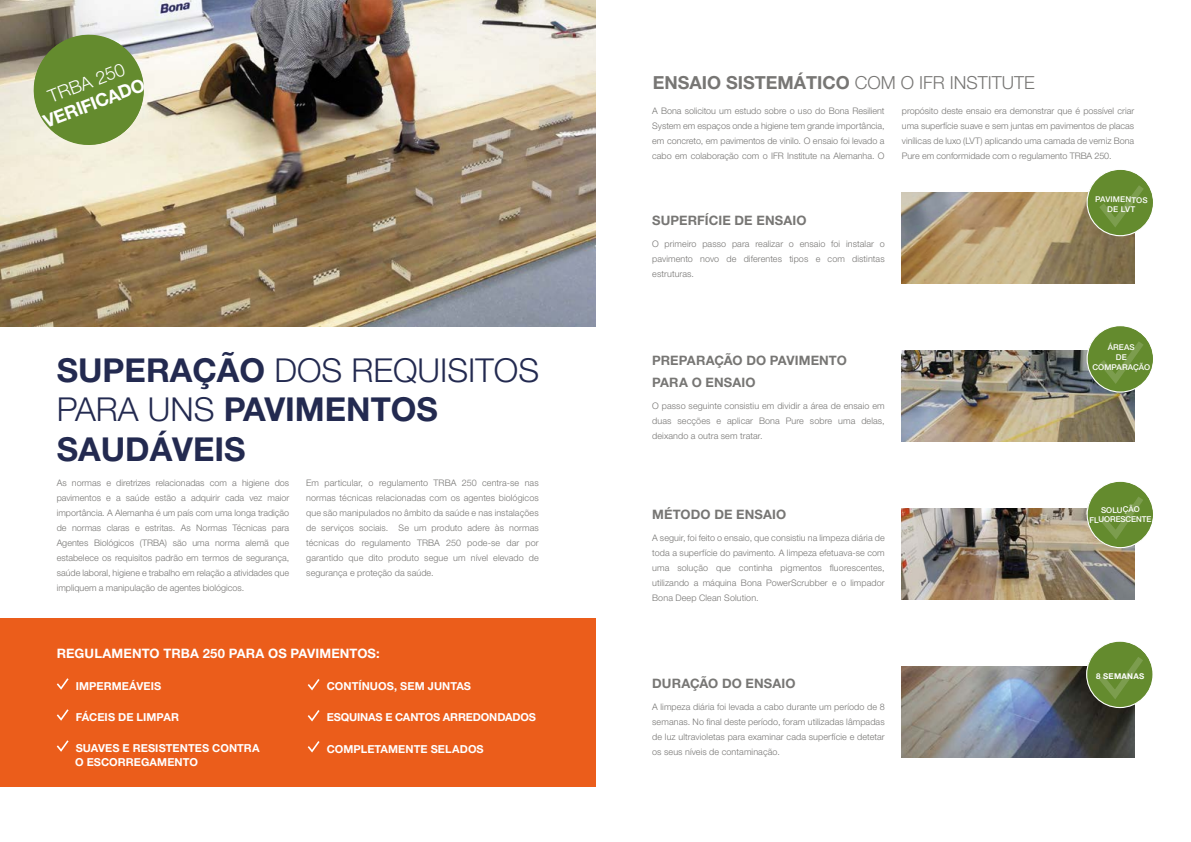
<style>
.page{position:relative;width:1191px;height:842px;background:#fff}
.page>*{position:absolute;margin:0;border:0;box-sizing:border-box;transform-origin:0 0}
.t1{font:700 33px/39.6px "Helvetica Neue";color:#232a50}
.t2{font:700 18px "Helvetica Neue";color:#777674}
.t3{font:700 18px "Helvetica Neue";color:#fff}
.t4{font:300 18px "Helvetica Neue";color:#fff}
.t5{font:700 13px/21.2px "Helvetica Neue";letter-spacing:.005em;color:#777674}
.t6{font:700 13px "Helvetica Neue";letter-spacing:.005em;color:#fff}
.t7{font:700 11px/14.1px "Helvetica Neue";letter-spacing:.005em;color:#fff}
.t8{font:700 11px "Helvetica Neue";letter-spacing:-.015em;color:#fff}
.t9{font:300 9px/15px "Helvetica Neue";letter-spacing:.005em;color:#777674;text-align:justify}
.t10{font:500 8px/9.6px "Helvetica Neue";letter-spacing:.005em;color:#fff;text-align:center}
.t11{font:700 8px "Helvetica Neue";letter-spacing:.035em;color:#fff}
.s1{font-weight:300}
</style>
<div class="page">
<img style="left:901px;top:509px;width:233px;height:90px">
<img style="left:901px;top:666px;width:233px;height:91px">
<img style="left:902px;top:193px;width:232px;height:90px">
<svg style="left:1086px;top:641px;width:66px;height:67px"></svg>
<div style="left:1086px;top:640px;width:67px;height:68px;border:1px solid #fff;border-radius:50%"></div>
<svg style="left:1092px;top:650px;width:57px;height:50px"></svg>
<img style="left:902px;top:351px;width:232px;height:90px">
<img style="left:0;top:0;width:595px;height:326px">
<div style="left:0;top:618px;width:595px;height:169px;background:#eb5d1b"></div>
<svg style="left:56px;top:678px;width:13px;height:12px"></svg>
<svg style="left:56px;top:709px;width:13px;height:12px"></svg>
<svg style="left:56px;top:740px;width:13px;height:12px"></svg>
<svg style="left:307px;top:679px;width:13px;height:12px"></svg>
<svg style="left:307px;top:710px;width:13px;height:12px"></svg>
<svg style="left:307px;top:741px;width:13px;height:12px"></svg>
<svg style="left:1085px;top:169px;width:68px;height:68px"></svg>
<svg style="left:1086px;top:481px;width:67px;height:68px"></svg>
<svg style="left:1086px;top:326px;width:67px;height:66px"></svg>
<div style="left:1086px;top:325px;width:68px;height:68px;border:1px solid #fff;border-radius:50%"></div>
<svg style="left:1093px;top:335px;width:56px;height:50px"></svg>
<svg style="left:26px;top:28px;width:125px;height:124px"></svg>
<h2 class="t4" style="left:45px;top:87px;width:82px;rotate:-21deg">TRBA 250</h2>
<h2 class="t3" style="left:40px;top:112px;width:108px;rotate:-21deg">VERIFICADO</h2>
<h1 class="t1" style="left:57px;top:349px;width:484px">SUPERAÇÃO <span class="s1">DOS REQUISITOS<br>PARA UNS</span> PAVIMENTOS<br>SAUDÁVEIS</h1>
<p class="t9" style="left:57px;top:475px;width:234px">As normas e diretrizes relacionadas com a higiene dos pavimentos e a saúde estão a adquirir cada vez maior importância. A Alemanha é um país com uma longa tradição de normas claras e estritas. As Normas Técnicas para Agentes Biológicos (TRBA) são uma norma alemã que estabelece os requisitos padrão em termos de segurança, saúde laboral, higiene e trabalho em relação a atividades que impliquem a manipulação de agentes biológicos.</p>
<p class="t9" style="left:306px;top:475px;width:234px">Em particular, o regulamento TRBA 250 centra-se nas normas técnicas relacionadas com os agentes biológicos que são manipulados no âmbito da saúde e nas instalações de serviços sociais. Se um produto adere às normas técnicas do regulamento TRBA 250 pode-se dar por garantido que dito produto segue um nível elevado de segurança e proteção da saúde.</p>
<h3 class="t6" style="left:57px;top:645px;width:324px">REGULAMENTO TRBA 250 PARA OS PAVIMENTOS:</h3>
<p class="t7" style="left:76px;top:678px;width:87px">IMPERMEÁVEIS</p>
<p class="t7" style="left:76px;top:709px;width:105px">FÁCEIS DE LIMPAR</p>
<p class="t7" style="left:75px;top:741px;width:186px">SUAVES E RESISTENTES CONTRA<br>O ESCORREGAMENTO</p>
<p class="t7" style="left:327px;top:679px;width:146px">CONTÍNUOS, SEM JUNTAS</p>
<p class="t8" style="left:327px;top:711px;width:211px">ESQUINAS E CANTOS ARREDONDADOS</p>
<p class="t7" style="left:327px;top:741px;width:159px">COMPLETAMENTE SELADOS</p>
<h2 class="t2" style="left:653px;top:72px;width:384px">ENSAIO SISTEMÁTICO <span class="s1">COM O IFR INSTITUTE</span></h2>
<p class="t9" style="left:652px;top:103px;width:234px">A Bona solicitou um estudo sobre o uso do Bona Resilient System em espaços onde a higiene tem grande importância, em concreto, em pavimentos de vinilo. O ensaio foi levado a cabo em colaboração com o IFR Institute na Alemanha. O</p>
<p class="t9" style="left:902px;top:103px;width:234px">propósito deste ensaio era demonstrar que é possível criar uma superfície suave e sem juntas em pavimentos de placas vinílicas de luxo (LVT) aplicando uma camada de verniz Bona Pure em conformidade com o regulamento TRBA 250.</p>
<h3 class="t5" style="left:652px;top:209px;width:156px">SUPERFÍCIE DE ENSAIO</h3>
<p class="t9" style="left:652px;top:236px;width:234px">O primeiro passo para realizar o ensaio foi instalar o pavimento novo de diferentes tipos e com distintas estruturas.</p>
<h3 class="t5" style="left:652px;top:350px;width:196px">PREPARAÇÃO DO PAVIMENTO<br>PARA O ENSAIO</h3>
<p class="t9" style="left:652px;top:398px;width:234px">O passo seguinte consistiu em dividir a área de ensaio em duas secções e aplicar Bona Pure sobre uma delas, deixando a outra sem tratar.</p>
<h3 class="t5" style="left:652px;top:503px;width:135px">MÉTODO DE ENSAIO</h3>
<p class="t9" style="left:652px;top:530px;width:234px">A seguir, foi feito o ensaio, que consistiu na limpeza diária de toda a superfície do pavimento. A limpeza efetuava-se com uma solução que continha pigmentos fluorescentes, utilizando a máquina Bona PowerScrubber e o limpador Bona Deep Clean Solution.</p>
<h3 class="t5" style="left:652px;top:672px;width:145px">DURAÇÃO DO ENSAIO</h3>
<p class="t9" style="left:652px;top:699px;width:234px">A limpeza diária foi levada a cabo durante um período de 8 semanas. No final deste período, foram utilizadas lâmpadas de luz ultravioletas para examinar cada superfície e detetar os seus níveis de contaminação.</p>
<p class="t10" style="left:1095px;top:194px;width:54px;rotate:1deg">PAVIMENTOS<br>DE LVT</p>
<p class="t10" style="left:1092px;top:343px;width:59px">ÁREAS<br>DE<br>COMPARAÇÃO</p>
<p class="t10" style="left:1089px;top:505px;width:63px;rotate:-1deg">SOLUÇÃO<br>FLUORESCENTE</p>
<p class="t11" style="left:1096px;top:671px;width:50px">8 SEMANAS</p>
</div>
